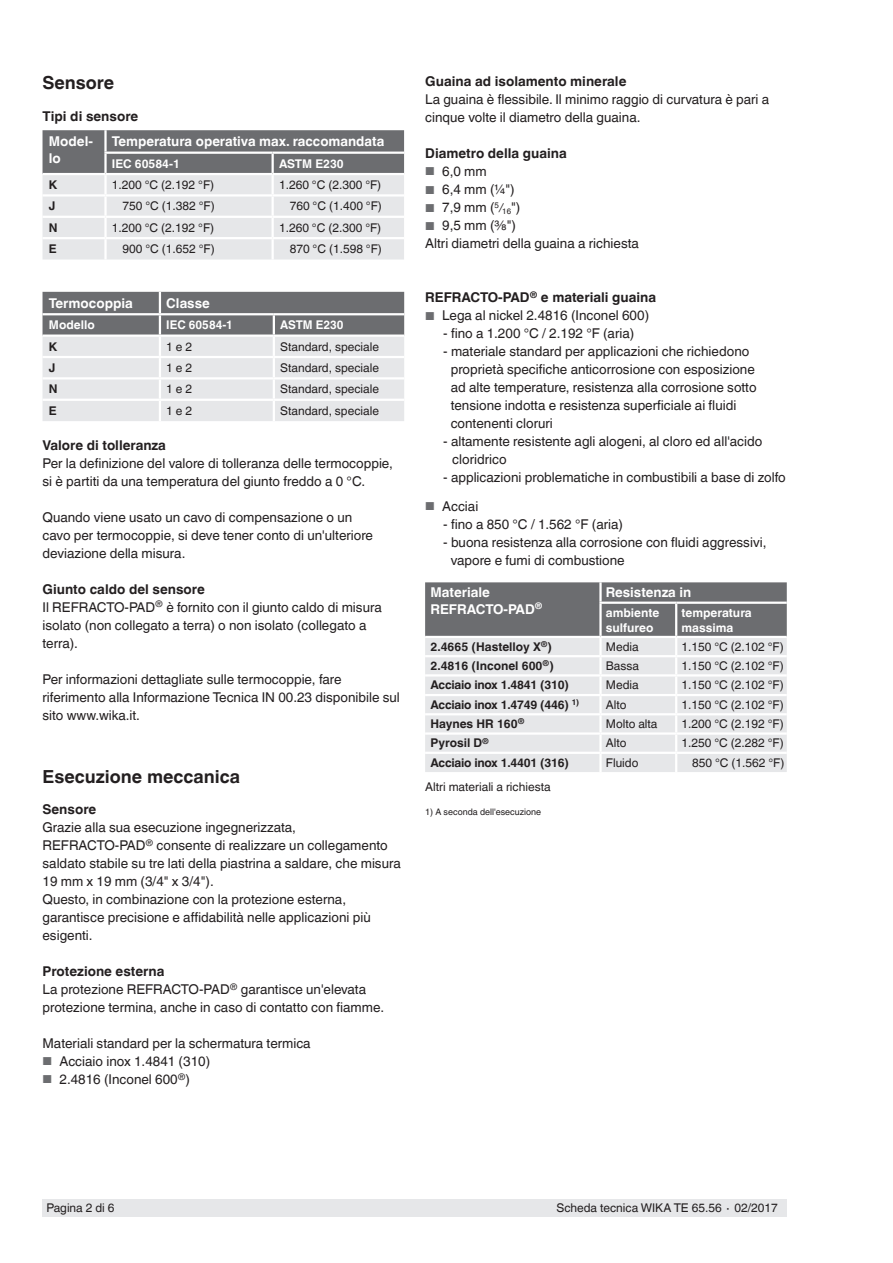
<style>
.page{position:relative;width:893px;height:1263px;background:#fff}
.page>*{position:absolute;margin:0;border:0;box-sizing:border-box;transform-origin:0 0}
.t1{font:700 18px "Helvetica World";color:#231f20}
.t2{font:13.5px/18px "Helvetica World";color:#231f20}
.t3{font:700 13.5px "Helvetica World";color:#231f20}
.t4{font:700 13.5px/16.5px "Helvetica World";color:#fff}
.t5{font:12px "Helvetica World";color:#231f20}
.t6{font:700 12px/15px "Helvetica World";color:#fff}
.t7{font:700 12px "Helvetica World";letter-spacing:-.02em;color:#231f20}
.t8{font:700 12px "Helvetica World";color:#231f20}
.t9{font:9px "Helvetica World";color:#231f20}
.s1{font-weight:700}
.s2{font-size:11.55px;color:#6c6d70}
.s3{font-style:italic;font-size:12px}
</style>
<div class="page">
<div style="left:43px;top:1199px;width:744px;height:17px;background:#e6e7e9"></div>
<svg style="left:425px;top:582px;width:362px;height:190px;background:#c6c7c9"></svg>
<hr style="left:425px;top:636px;width:175px;height:2px;background:#fff">
<hr style="left:600px;top:636px;width:76px;height:2px;background:#fff">
<hr style="left:676px;top:636px;width:111px;height:2px;background:#fff">
<svg style="left:43px;top:292px;width:361px;height:129px;background:#bfc0c2"></svg>
<hr style="left:43px;top:377px;width:117px;height:2px;background:#fff">
<hr style="left:160px;top:377px;width:114px;height:2px;background:#fff">
<hr style="left:159px;top:379px;width:2px;height:20px;background:#fff">
<hr style="left:274px;top:377px;width:130px;height:2px;background:#fff">
<hr style="left:273px;top:379px;width:2px;height:20px;background:#fff">
<hr style="left:43px;top:399px;width:117px;height:2px;background:#fff">
<hr style="left:160px;top:399px;width:114px;height:2px;background:#fff">
<hr style="left:159px;top:401px;width:2px;height:20px;background:#fff">
<hr style="left:274px;top:399px;width:130px;height:2px;background:#fff">
<hr style="left:273px;top:401px;width:2px;height:20px;background:#fff">
<hr style="left:43px;top:334px;width:117px;height:3px;background:#fff">
<hr style="left:160px;top:334px;width:114px;height:3px;background:#fff">
<hr style="left:274px;top:334px;width:130px;height:3px;background:#fff">
<hr style="left:159px;top:292px;width:2px;height:21px;background:#fff">
<hr style="left:160px;top:313px;width:114px;height:2px;background:#fff">
<hr style="left:274px;top:313px;width:130px;height:2px;background:#fff">
<svg style="left:43px;top:130px;width:361px;height:130px;background:#c0c1c3"></svg>
<hr style="left:43px;top:237px;width:63px;height:2px;background:#fff">
<hr style="left:106px;top:237px;width:167px;height:2px;background:#fff">
<hr style="left:104px;top:239px;width:3px;height:21px;background:#fff">
<hr style="left:273px;top:237px;width:131px;height:2px;background:#fff">
<hr style="left:272px;top:239px;width:2px;height:21px;background:#fff">
<hr style="left:106px;top:173px;width:167px;height:2px;background:#fff">
<hr style="left:273px;top:173px;width:131px;height:2px;background:#fff">
<hr style="left:104px;top:130px;width:3px;height:22px;background:#fff">
<hr style="left:104px;top:154px;width:3px;height:19px;background:#fff">
<hr style="left:43px;top:173px;width:63px;height:2px;background:#fff">
<h1 class="t1" style="left:43px;top:73px;width:73px">Sensore</h1>
<p class="t3" style="left:43px;top:108px;width:97px">Tipi di sensore</p>
<p class="t4" style="left:49px;top:133px;width:46px">Model&shy;lo</p>
<p class="t4" style="left:112px;top:133px;width:274px">Temperatura operativa max. raccomandata</p>
<p class="t6" style="left:112px;top:156px;width:70px">IEC 60584-1</p>
<p class="t6" style="left:279px;top:156px;width:66px">ASTM E230</p>
<p class="t7" style="left:49px;top:178px;width:10px">K</p>
<p class="t5" style="left:112px;top:178px;width:104px">1.200 °C (2.192 °F)</p>
<p class="t5" style="left:279px;top:178px;width:104px">1.260 °C (2.300 °F)</p>
<p class="t7" style="left:49px;top:199px;width:8px">J</p>
<p class="t5" style="left:123px;top:199px;width:94px">750 °C (1.382 °F)</p>
<p class="t5" style="left:290px;top:199px;width:94px">760 °C (1.400 °F)</p>
<p class="t7" style="left:49px;top:221px;width:10px">N</p>
<p class="t5" style="left:112px;top:221px;width:104px">1.200 °C (2.192 °F)</p>
<p class="t5" style="left:279px;top:221px;width:104px">1.260 °C (2.300 °F)</p>
<p class="t7" style="left:49px;top:242px;width:9px">E</p>
<p class="t5" style="left:123px;top:242px;width:94px">900 °C (1.652 °F)</p>
<p class="t5" style="left:290px;top:242px;width:94px">870 °C (1.598 °F)</p>
<p class="t4" style="left:49px;top:295px;width:86px">Termocoppia</p>
<p class="t4" style="left:166px;top:295px;width:45px">Classe</p>
<p class="t6" style="left:49px;top:318px;width:47px">Modello</p>
<p class="t6" style="left:166px;top:318px;width:68px">IEC 60584-1</p>
<p class="t6" style="left:280px;top:318px;width:65px">ASTM E230</p>
<p class="t7" style="left:49px;top:339px;width:10px">K</p>
<p class="t5" style="left:166px;top:339px;width:27px">1 e 2</p>
<p class="t5" style="left:280px;top:339px;width:100px">Standard, speciale</p>
<p class="t7" style="left:49px;top:361px;width:8px">J</p>
<p class="t5" style="left:166px;top:361px;width:27px">1 e 2</p>
<p class="t5" style="left:280px;top:361px;width:100px">Standard, speciale</p>
<p class="t7" style="left:49px;top:382px;width:10px">N</p>
<p class="t5" style="left:166px;top:382px;width:27px">1 e 2</p>
<p class="t5" style="left:280px;top:382px;width:100px">Standard, speciale</p>
<p class="t7" style="left:49px;top:404px;width:9px">E</p>
<p class="t5" style="left:166px;top:404px;width:27px">1 e 2</p>
<p class="t5" style="left:280px;top:404px;width:100px">Standard, speciale</p>
<p class="t3" style="left:43px;top:437px;width:125px">Valore di tolleranza</p>
<p class="t2" style="left:43px;top:454px;width:352px">Per la definizione del valore di tolleranza delle termocoppie, si è partiti da una temperatura del giunto freddo a 0 °C.</p>
<p class="t2" style="left:43px;top:508px;width:332px">Quando viene usato un cavo di compensazione o un cavo per termocoppie, si deve tener conto di un'ulteriore deviazione della misura.</p>
<p class="t2" style="left:43px;top:580px;width:341px"><span class="s1">Giunto caldo del sensore<br></span>Il REFRACTO-PAD<sup>®</sup> è fornito con il giunto caldo di misura isolato (non collegato a terra) o non isolato (collegato a terra).</p>
<p class="t2" style="left:43px;top:670px;width:359px">Per informazioni dettagliate sulle termocoppie, fare riferimento alla Informazione Tecnica IN 00.23 disponibile sul sito www.wika.it.</p>
<h1 class="t1" style="left:43px;top:766px;width:199px">Esecuzione meccanica</h1>
<p class="t3" style="left:43px;top:801px;width:55px">Sensore</p>
<p class="t2" style="left:43px;top:818px;width:360px">Grazie alla sua esecuzione ingegnerizzata, REFRACTO-PAD<sup>®</sup> consente di realizzare un collegamento saldato stabile su tre lati della piastrina a saldare, che misura 19 mm x 19 mm (3/4" x 3/4").<br>Questo, in combinazione con la protezione esterna, garantisce precisione e affidabilità nelle applicazioni più esigenti.</p>
<p class="t2" style="left:43px;top:962px;width:343px"><span class="s1">Protezione esterna<br></span>La protezione REFRACTO-PAD<sup>®</sup> garantisce un'elevata protezione termina, anche in caso di contatto con fiamme.</p>
<p class="t2" style="left:43px;top:1034px;width:270px">Materiali standard per la schermatura termica</p>
<p class="t2" style="left:43px;top:1052px;width:169px"><span class="s2">■</span> Acciaio inox 1.4841 (310)</p>
<p class="t2" style="left:43px;top:1070px;width:149px"><span class="s2">■</span> 2.4816 (Inconel 600<sup>®</sup>)</p>
<p class="t3" style="left:425px;top:74px;width:203px">Guaina ad isolamento minerale</p>
<p class="t2" style="left:425px;top:91px;width:346px">La guaina è flessibile. Il minimo raggio di curvatura è pari a cinque volte il diametro della guaina.</p>
<p class="t3" style="left:425px;top:146px;width:143px">Diametro della guaina</p>
<p class="t2" style="left:425px;top:163px;width:63px"><span class="s2">■</span> 6,0 mm</p>
<p class="t2" style="left:425px;top:181px;width:91px"><span class="s2">■</span> 6,4 mm (¼")</p>
<p class="t2" style="left:425px;top:199px;width:97px"><span class="s2">■</span> 7,9 mm (<sup>5</sup><span class="s3">/</span><sub>16</sub>")</p>
<p class="t2" style="left:425px;top:217px;width:215px"><span class="s2">■</span> 9,5 mm (⅜")<br>Altri diametri della guaina a richiesta</p>
<p class="t3" style="left:425px;top:290px;width:232px">REFRACTO-PAD<sup>®</sup> e materiali guaina</p>
<p class="t2" style="left:425px;top:307px;width:225px"><span class="s2">■</span> Lega al nickel 2.4816 (Inconel 600)</p>
<p class="t2" style="left:443px;top:325px;width:193px">- fino a 1.200 °C / 2.192 °F (aria)</p>
<p class="t2" style="left:451px;top:343px;width:307px;text-indent:-8px">- materiale standard per applicazioni che richiedono proprietà specifiche anticorrosione con esposizione ad alte temperature, resistenza alla corrosione sotto tensione indotta e resistenza superficiale ai fluidi contenenti cloruri</p>
<p class="t2" style="left:452px;top:433px;width:312px;text-indent:-9px">- altamente resistente agli alogeni, al cloro ed all'acido cloridrico</p>
<p class="t2" style="left:443px;top:469px;width:344px">- applicazioni problematiche in combustibili a base di zolfo</p>
<p class="t2" style="left:425px;top:497px;width:55px"><span class="s2">■</span> Acciai</p>
<p class="t2" style="left:443px;top:515px;width:181px">- fino a 850 °C / 1.562 °F (aria)</p>
<p class="t2" style="left:451px;top:533px;width:317px;text-indent:-8px">- buona resistenza alla corrosione con fluidi aggressivi, vapore e fumi di combustione</p>
<p class="t4" style="left:430px;top:584px;width:114px">Materiale<br>REFRACTO-PAD<sup>®</sup></p>
<p class="t4" style="left:606px;top:584px;width:87px">Resistenza in</p>
<p class="t6" style="left:606px;top:605px;width:55px">ambiente sulfureo</p>
<p class="t6" style="left:681px;top:605px;width:72px">temperatura massima</p>
<p class="t8" style="left:430px;top:640px;width:123px">2.4665 (Hastelloy X<sup>®</sup>)</p>
<p class="t5" style="left:606px;top:640px;width:34px">Media</p>
<p class="t5" style="left:681px;top:640px;width:104px">1.150 °C (2.102 °F)</p>
<p class="t8" style="left:430px;top:659px;width:125px">2.4816 (Inconel 600<sup>®</sup>)</p>
<p class="t5" style="left:606px;top:659px;width:35px">Bassa</p>
<p class="t5" style="left:681px;top:659px;width:104px">1.150 °C (2.102 °F)</p>
<p class="t7" style="left:430px;top:678px;width:140px">Acciaio inox 1.4841 (310)</p>
<p class="t5" style="left:606px;top:678px;width:34px">Media</p>
<p class="t5" style="left:681px;top:678px;width:104px">1.150 °C (2.102 °F)</p>
<p class="t7" style="left:430px;top:698px;width:150px">Acciaio inox 1.4749 (446) <sup>1)</sup></p>
<p class="t5" style="left:606px;top:698px;width:22px">Alto</p>
<p class="t5" style="left:681px;top:698px;width:104px">1.150 °C (2.102 °F)</p>
<p class="t8" style="left:430px;top:717px;width:96px">Haynes HR 160<sup>®</sup></p>
<p class="t5" style="left:606px;top:717px;width:53px">Molto alta</p>
<p class="t5" style="left:681px;top:717px;width:104px">1.200 °C (2.192 °F)</p>
<p class="t8" style="left:430px;top:736px;width:60px">Pyrosil D<sup>®</sup></p>
<p class="t5" style="left:606px;top:736px;width:22px">Alto</p>
<p class="t5" style="left:681px;top:736px;width:104px">1.250 °C (2.282 °F)</p>
<p class="t7" style="left:430px;top:755px;width:140px">Acciaio inox 1.4401 (316)</p>
<p class="t5" style="left:606px;top:755px;width:34px">Fluido</p>
<p class="t5" style="left:692px;top:755px;width:94px">850 °C (1.562 °F)</p>
<p class="t5" style="left:425px;top:780px;width:127px">Altri materiali a richiesta</p>
<p class="t9" style="left:425px;top:807px;width:117px">1) A seconda dell'esecuzione</p>
<p class="t5" style="left:46px;top:1201px;width:70px">Pagina 2 di 6</p>
<p class="t5" style="left:556px;top:1201px;width:223px">Scheda tecnica WIKA TE 65.56 ∙ 02/2017</p>
</div>
